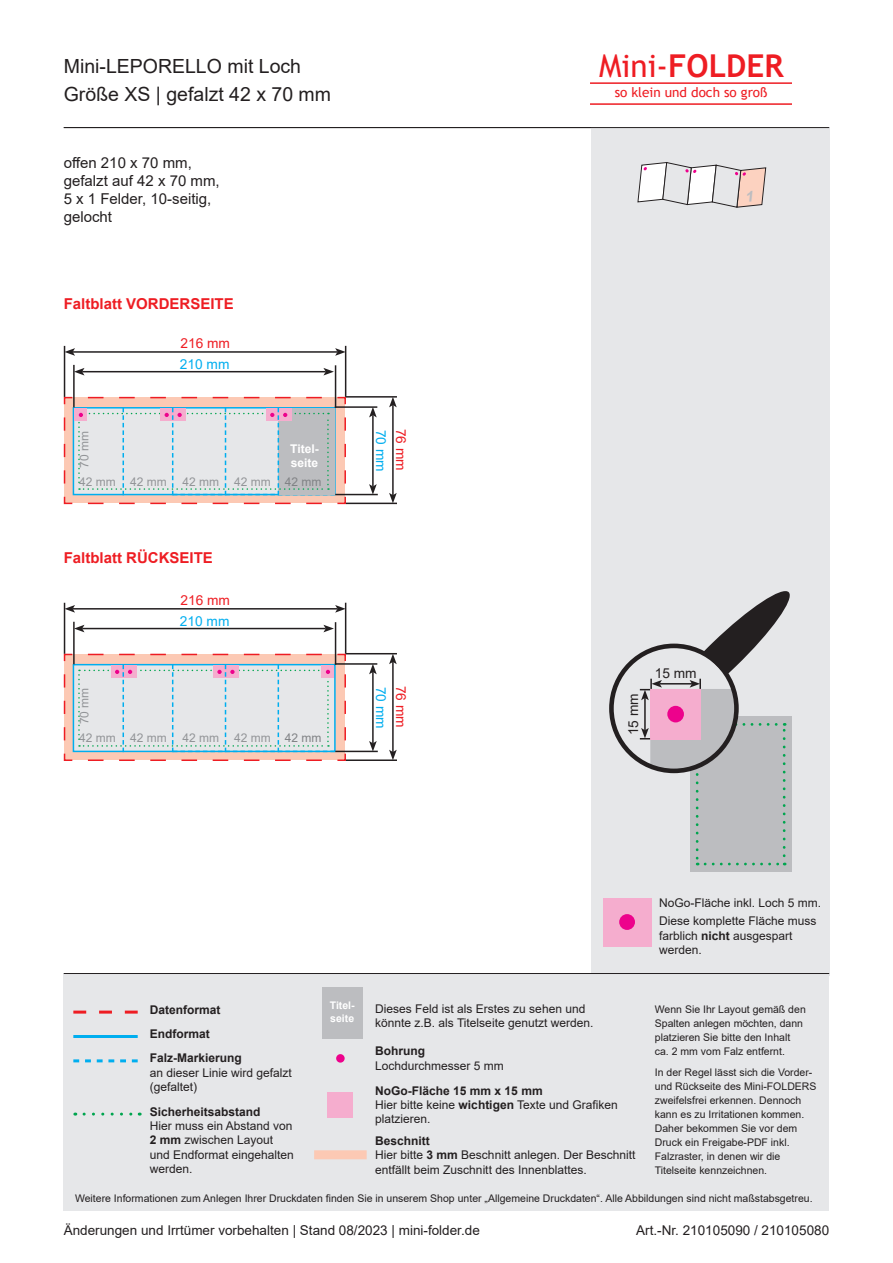
<style>
.page{position:relative;width:893px;height:1263px;background:#fff}
.page>*{position:absolute;margin:0;border:0;box-sizing:border-box;transform-origin:0 0}
.t1{font:700 31.5px "Trebuchet MS";color:#ee1d23}
.t2{font:19.5px/28.5px "Arial";color:#231f20}
.t3{font:15px/18px "Arial";color:#231f20}
.t4{font:700 15px "Arial";color:#ee1d23}
.t5{font:13.65px "Arial";color:#00aeef}
.t6{font:13.65px "Arial";color:#ee1d23}
.t7{font:13.65px "Arial";color:#231f20}
.t8{font:13.5px "Arial";color:#231f20}
.t9{font:13.5px "Trebuchet MS";color:#ee1d23}
.t10{font:12px/14.4px "Arial";color:#231f20}
.t11{font:700 12px/24.5px "Arial";color:#231f20}
.t12{font:12px "Arial";color:#939598}
.t13{font:700 12px/14.4px "Arial";color:#fff}
.t14{font:12px "Arial";color:#808285}
.t15{font:10.5px/14px "Arial";color:#231f20}
.t16{font:700 10.5px/12.6px "Arial";color:#fff}
.s1{font-weight:400}
.s2{font-weight:700}
</style>
<div class="page">
<hr style="left:64px;top:346px;width:1px;height:51px;background:#231f20">
<hr style="left:64px;top:603px;width:1px;height:51px;background:#231f20">
<hr style="left:73px;top:365px;width:2px;height:42px;background:#231f20">
<hr style="left:73px;top:622px;width:2px;height:42px;background:#231f20">
<hr style="left:335px;top:365px;width:1px;height:43px;background:#231f20">
<hr style="left:335px;top:406px;width:42px;height:2px;background:#231f20">
<hr style="left:335px;top:622px;width:1px;height:43px;background:#231f20">
<hr style="left:335px;top:663px;width:42px;height:2px;background:#231f20">
<hr style="left:345px;top:346px;width:1px;height:51px;background:#231f20">
<hr style="left:346px;top:396px;width:51px;height:2px;background:#231f20">
<hr style="left:345px;top:603px;width:1px;height:51px;background:#231f20">
<hr style="left:346px;top:653px;width:51px;height:1px;background:#231f20">
<hr style="left:335px;top:494px;width:43px;height:1px;background:#231f20">
<hr style="left:335px;top:751px;width:43px;height:1px;background:#231f20">
<hr style="left:346px;top:503px;width:51px;height:1px;background:#231f20">
<hr style="left:346px;top:759px;width:51px;height:2px;background:#231f20">
<hr style="left:372px;top:415px;width:2px;height:71px;background:#231f20">
<svg style="left:369px;top:407px;width:8px;height:10px"></svg>
<svg style="left:369px;top:484px;width:8px;height:10px"></svg>
<hr style="left:372px;top:672px;width:2px;height:71px;background:#231f20">
<svg style="left:369px;top:664px;width:8px;height:10px"></svg>
<svg style="left:369px;top:741px;width:8px;height:10px"></svg>
<hr style="left:392px;top:405px;width:2px;height:90px;background:#231f20">
<svg style="left:389px;top:397px;width:8px;height:10px"></svg>
<svg style="left:389px;top:493px;width:8px;height:10px"></svg>
<hr style="left:392px;top:662px;width:2px;height:90px;background:#231f20">
<svg style="left:389px;top:654px;width:8px;height:10px"></svg>
<svg style="left:389px;top:750px;width:8px;height:10px"></svg>
<hr style="left:82px;top:371px;width:244px;height:1px;background:#231f20">
<svg style="left:74px;top:368px;width:11px;height:7px"></svg>
<svg style="left:323px;top:368px;width:11px;height:7px"></svg>
<hr style="left:82px;top:628px;width:244px;height:1px;background:#231f20">
<svg style="left:74px;top:625px;width:11px;height:7px"></svg>
<svg style="left:323px;top:625px;width:11px;height:7px"></svg>
<hr style="left:73px;top:351px;width:264px;height:2px;background:#231f20">
<svg style="left:65px;top:348px;width:10px;height:8px"></svg>
<svg style="left:335px;top:348px;width:10px;height:8px"></svg>
<hr style="left:73px;top:608px;width:264px;height:1px;background:#231f20">
<svg style="left:65px;top:605px;width:10px;height:8px"></svg>
<svg style="left:335px;top:605px;width:10px;height:8px"></svg>
<div style="left:591px;top:128px;width:238px;height:848px;background:#e6e7e9"></div>
<div style="left:64px;top:974px;width:765px;height:237px;background:#e6e7e9"></div>
<hr style="left:64px;top:973px;width:765px;height:1px;background:#231f20">
<svg style="left:73px;top:1010px;width:65px;height:3px"></svg>
<hr style="left:73px;top:1035px;width:65px;height:3px;background:#00aeef">
<svg style="left:73px;top:1059px;width:65px;height:3px"></svg>
<svg style="left:84px;top:1112px;width:56px;height:3px"></svg>
<div style="left:322px;top:987px;width:40px;height:52px;background:#bcbdc0"></div>
<div style="left:603px;top:898px;width:48px;height:48px;background:#f5adce"></div>
<div style="left:619px;top:914px;width:16px;height:16px;background:#ed028c;border-radius:50%"></div>
<div style="left:690px;top:717px;width:101px;height:155px;background:#bcbdc0"></div>
<svg style="left:640px;top:591px;width:152px;height:274px"></svg>
<div style="left:328px;top:1092px;width:25px;height:25px;background:#f5adce"></div>
<div style="left:336px;top:1054px;width:9px;height:8px;background:#ed028c;border-radius:50%"></div>
<div style="left:314px;top:1150px;width:53px;height:9px;background:#fcc9b4"></div>
<hr style="left:590px;top:82px;width:202px;height:2px;background:#ee1d23">
<hr style="left:590px;top:103px;width:202px;height:2px;background:#ee1d23">
<hr style="left:64px;top:127px;width:765px;height:1px;background:#231f20">
<svg style="left:63px;top:396px;width:284px;height:109px;background:#dad2d3"></svg>
<svg style="left:63px;top:653px;width:284px;height:108px;background:#dfd8d8"></svg>
<svg style="left:638px;top:162px;width:128px;height:45px"></svg>
<h2 class="t2" style="left:64px;top:51px;width:269px">Mini-LEPORELLO mit Loch<br>Größe XS | gefalzt 42 x 70 mm</h2>
<h3 class="t3" style="left:64px;top:153px;width:157px">offen 210 x 70 mm, gefalzt auf 42 x 70 mm,<br>5 x 1 Felder, 10-seitig, gelocht</h3>
<h3 class="t4" style="left:64px;top:293px;width:172px">Faltblatt VORDERSEITE</h3>
<h3 class="t6" style="left:180px;top:334px;width:51px">216 mm</h3>
<h3 class="t5" style="left:180px;top:355px;width:51px">210 mm</h3>
<p class="t12" style="left:76px;top:468px;width:38px;rotate:-90deg">70 mm</p>
<p class="t12" style="left:79px;top:474px;width:38px">42 mm</p>
<p class="t12" style="left:130px;top:474px;width:38px">42 mm</p>
<p class="t12" style="left:182px;top:474px;width:38px">42 mm</p>
<p class="t12" style="left:234px;top:474px;width:38px">42 mm</p>
<p class="t13" style="left:290px;top:441px;width:30px">Titel&shy;seite</p>
<p class="t14" style="left:285px;top:474px;width:38px">42 mm</p>
<h3 class="t4" style="left:64px;top:547px;width:151px">Faltblatt RÜCKSEITE</h3>
<h3 class="t6" style="left:180px;top:590px;width:51px">216 mm</h3>
<h3 class="t5" style="left:180px;top:612px;width:51px">210 mm</h3>
<p class="t12" style="left:76px;top:724px;width:38px;rotate:-90deg">70 mm</p>
<p class="t12" style="left:79px;top:730px;width:38px">42 mm</p>
<p class="t12" style="left:130px;top:730px;width:38px">42 mm</p>
<p class="t12" style="left:182px;top:730px;width:38px">42 mm</p>
<p class="t12" style="left:234px;top:730px;width:38px">42 mm</p>
<p class="t14" style="left:285px;top:730px;width:38px">42 mm</p>
<h3 class="t5" style="left:390px;top:430px;width:43px;rotate:90deg">70 mm</h3>
<h3 class="t6" style="left:410px;top:429px;width:43px;rotate:90deg">76 mm</h3>
<h3 class="t5" style="left:390px;top:687px;width:43px;rotate:90deg">70 mm</h3>
<h3 class="t6" style="left:410px;top:686px;width:43px;rotate:90deg">76 mm</h3>
<h1 class="t1" style="left:599px;top:47px;width:186px"><span class="s1">Mini-</span>FOLDER</h1>
<p class="t9" style="left:615px;top:84px;width:154px">so klein und doch so groß</p>
<h3 class="t7" style="left:624px;top:735px;width:43px;rotate:-90deg">15 mm</h3>
<h3 class="t7" style="left:655px;top:664px;width:43px">15 mm</h3>
<p class="t10" style="left:659px;top:893px;width:164px;line-height:18.6px">NoGo-Fläche inkl. Loch 5 mm.<br>Diese komplette Fläche muss</p>
<p class="t10" style="left:659px;top:928px;width:135px">farblich <span class="s2">nicht</span> ausgespart werden.</p>
<p class="t16" style="left:330px;top:999px;width:26px">Titel&shy;seite</p>
<p class="t15" style="left:655px;top:1003px;width:152px">Wenn Sie Ihr Layout gemäß den<br>Spalten anlegen möchten, dann platzieren Sie bitte den Inhalt ca. 2 mm vom Falz entfernt.</p>
<p class="t15" style="left:655px;top:1065px;width:163px">In der Regel lässt sich die Vorder&shy;und Rückseite des Mini-FOLDERS zweifelsfrei erkennen. Dennoch kann es zu Irritationen kommen.<br>Daher bekommen Sie vor dem<br>Druck ein Freigabe-PDF inkl.<br>Falzraster, in denen wir die<br>Titelseite kennzeichnen.</p>
<p class="t15" style="left:75px;top:1191px;width:739px">Weitere Informationen zum Anlegen Ihrer Druckdaten finden Sie in unserem Shop unter „Allgemeine Druckdaten“. Alle Abbildungen sind nicht maßstabsgetreu.</p>
<p class="t10" style="left:375px;top:1001px;width:220px">Dieses Feld ist als Erstes zu sehen und könnte z.B. als Titelseite genutzt werden.</p>
<p class="t11" style="left:150px;top:997px;width:94px">Datenformat<br>Endformat<br>Falz-Markierung</p>
<p class="t10" style="left:150px;top:1065px;width:144px">an dieser Linie wird gefalzt (gefaltet)</p>
<p class="t11" style="left:150px;top:1099px;width:112px">Sicherheitsabstand</p>
<p class="t10" style="left:150px;top:1118px;width:146px">Hier muss ein Abstand von<br><span class="s2">2 mm</span> zwischen Layout und Endformat eingehalten werden.</p>
<p class="t11" style="left:375px;top:1039px;width:51px">Bohrung</p>
<p class="t10" style="left:375px;top:1058px;width:130px">Lochdurchmesser 5 mm</p>
<p class="t10" style="left:375px;top:1083px;width:244px"><span class="s2">NoGo-Fläche 15 mm x 15 mm<br></span>Hier bitte keine <span class="s2">wichtigen</span> Texte und Grafiken platzieren.</p>
<p class="t10" style="left:375px;top:1133px;width:262px"><span class="s2">Beschnitt<br></span>Hier bitte <span class="s2">3 mm</span> Beschnitt anlegen. Der Beschnitt entfällt beim Zuschnitt des Innenblattes.</p>
<p class="t8" style="left:64px;top:1220px;width:418px">Änderungen und Irrtümer vorbehalten | Stand 08/2023 | mini-folder.de</p>
<p class="t8" style="left:636px;top:1220px;width:194px">Art.-Nr. 210105090 / 210105080</p>
</div>
